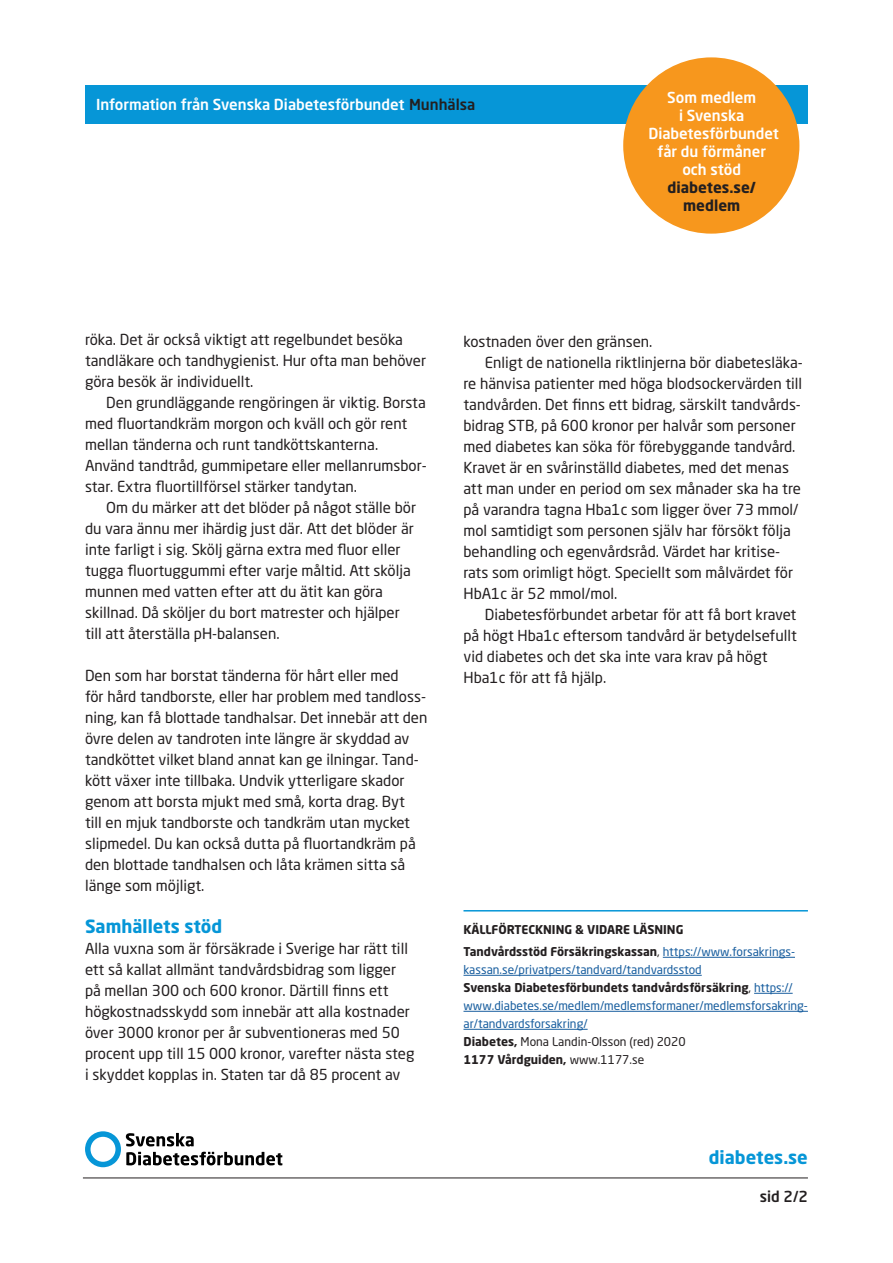
<style>
.page{position:relative;width:893px;height:1263px;background:#fff}
.page>*{position:absolute;margin:0;border:0;box-sizing:border-box;transform-origin:0 0}
.Diabetes_Mellis{font:700 18px "Neo Sans W1 G";color:#0696d7}
.Diabetesbröd{font:15px/21px "Neo Sans W1 G";color:#231f20}
.t1{font:500 15px/18px "Neo Sans W1 G";color:#fff;text-align:center}
.t2{font:700 15px "Neo Sans W1 G";color:#231f20}
.t3{font:500 15px "Neo Sans W1 G";color:#231f20}
.t4{font:12px/18px "Neo Sans W1 G";color:#175d9e}
.t5{font:700 12px "Neo Sans W1 G";color:#231f20}
.t6{font:12px "Neo Sans W1 G";color:#231f20}
.s1{color:#231f20}
.s2{font-weight:700;color:#231f20}
.s3{font-weight:700}
.s4{font-weight:400}
</style>
<div class="page">
<hr style="left:663px;top:957px;width:132px;height:1px;background:#175d9e">
<hr style="left:463px;top:975px;width:239px;height:1px;background:#175d9e">
<hr style="left:754px;top:993px;width:39px;height:1px;background:#175d9e">
<hr style="left:463px;top:1011px;width:345px;height:1px;background:#175d9e">
<hr style="left:463px;top:1029px;width:125px;height:1px;background:#175d9e">
<hr style="left:463px;top:910px;width:345px;height:1px;background:#0696d7">
<svg style="left:85px;top:1131px;width:197px;height:36px"></svg>
<div style="left:85px;top:85px;width:723px;height:38px;background:#0696d7"></div>
<div style="left:623px;top:57px;width:176px;height:177px;background:#f7971d;border-radius:50%"></div>
<hr style="left:83px;top:1178px;width:725px;height:1px;background:#231f20">
<p class="t1" style="left:96px;top:95px;width:381px">Information från Svenska Diabetesförbundet <span class="s1">Munhälsa</span></p>
<p class="t1" style="left:667px;top:88px;width:91px">Som medlem</p>
<p class="t1" style="left:679px;top:106px;width:67px">i Svenska</p>
<p class="t1" style="left:648px;top:124px;width:132px">Diabetesförbundet får du förmåner</p>
<p class="t1" style="left:682px;top:160px;width:60px">och stöd</p>
<p class="t2" style="left:667px;top:178px;width:90px">diabetes.se/</p>
<p class="t2" style="left:683px;top:196px;width:59px">medlem</p>
<p class="Diabetesbröd" style="left:85px;top:329px;width:319px">röka. Det är också viktigt att regelbundet besöka</p>
<p class="Diabetesbröd" style="left:85px;top:350px;width:343px">tandläkare och tandhygienist. Hur ofta man behöver</p>
<p class="Diabetesbröd" style="left:85px;top:371px;width:170px">göra besök är individuellt.</p>
<p class="Diabetesbröd" style="left:106px;top:392px;width:321px">Den grundläggande rengöringen är viktig. Borsta</p>
<p class="Diabetesbröd" style="left:85px;top:413px;width:343px">med fluortandkräm morgon och kväll och gör rent mellan tänderna och runt tandköttskanterna.<br>Använd tandtråd, gummipetare eller mellanrumsbor&shy;star. Extra fluortillförsel stärker tandytan.</p>
<p class="Diabetesbröd" style="left:106px;top:497px;width:311px">Om du märker att det blöder på något ställe bör</p>
<p class="Diabetesbröd" style="left:85px;top:518px;width:330px">du vara ännu mer ihärdig just där. Att det blöder är</p>
<p class="Diabetesbröd" style="left:85px;top:539px;width:317px">inte farligt i sig. Skölj gärna extra med fluor eller</p>
<p class="Diabetesbröd" style="left:85px;top:560px;width:327px">tugga fluortuggummi efter varje måltid. Att skölja</p>
<p class="Diabetesbröd" style="left:85px;top:581px;width:299px">munnen med vatten efter att du ätit kan göra</p>
<p class="Diabetesbröd" style="left:85px;top:602px;width:316px">skillnad. Då sköljer du bort matrester och hjälper</p>
<p class="Diabetesbröd" style="left:85px;top:623px;width:196px">till att återställa pH-balansen.</p>
<p class="Diabetesbröd" style="left:85px;top:665px;width:315px">Den som har borstat tänderna för hårt eller med</p>
<p class="Diabetesbröd" style="left:85px;top:686px;width:344px">för hård tandborste, eller har problem med tandloss&shy;ning, kan få blottade tandhalsar. Det innebär att den övre delen av tandroten inte längre är skyddad av tandköttet vilket bland annat kan ge ilningar. Tand&shy;kött växer inte tillbaka. Undvik ytterligare skador genom att borsta mjukt med små, korta drag. Byt<br>till en mjuk tandborste och tandkräm utan mycket slipmedel. Du kan också dutta på fluortandkräm på den blottade tandhalsen och låta krämen sitta så länge som möjligt.</p>
<p class="Diabetes_Mellis" style="left:85px;top:915px;width:139px">Samhällets stöd</p>
<p class="Diabetesbröd" style="left:85px;top:938px;width:324px">Alla vuxna som är försäkrade i Sverige har rätt till</p>
<p class="Diabetesbröd" style="left:85px;top:959px;width:313px">ett så kallat allmänt tandvårdsbidrag som ligger</p>
<p class="Diabetesbröd" style="left:85px;top:980px;width:305px">på mellan 300 och 600 kronor. Därtill finns ett</p>
<p class="Diabetesbröd" style="left:85px;top:1001px;width:326px">högkostnadsskydd som innebär att alla kostnader</p>
<p class="Diabetesbröd" style="left:85px;top:1022px;width:316px">över 3000 kronor per år subventioneras med 50</p>
<p class="Diabetesbröd" style="left:85px;top:1043px;width:331px">procent upp till 15 000 kronor, varefter nästa steg</p>
<p class="Diabetesbröd" style="left:85px;top:1064px;width:317px">i skyddet kopplas in. Staten tar då 85 procent av</p>
<p class="Diabetesbröd" style="left:463px;top:331px;width:190px">kostnaden över den gränsen.</p>
<p class="Diabetesbröd" style="left:463px;top:352px;width:341px;text-align:right">Enligt de nationella riktlinjerna bör diabetesläka-<br>re hänvisa patienter med höga blodsockervärden till</p>
<p class="Diabetesbröd" style="left:463px;top:394px;width:339px">tandvården. Det finns ett bidrag, särskilt tandvårds&shy;bidrag STB, på 600 kronor per halvår som personer med diabetes kan söka för förebyggande tandvård.<br>Kravet är en svårinställd diabetes, med det menas att man under en period om sex månader ska ha tre på varandra tagna Hba1c som ligger över 73 mmol/ mol samtidigt som personen själv har försökt följa behandling och egenvårdsråd. Värdet har kritise&shy;rats som orimligt högt. Speciellt som målvärdet för HbA1c är 52 mmol/mol.</p>
<p class="Diabetesbröd" style="left:485px;top:604px;width:313px">Diabetesförbundet arbetar för att få bort kravet</p>
<p class="Diabetesbröd" style="left:463px;top:625px;width:335px">på högt Hba1c eftersom tandvård är betydelsefullt</p>
<p class="Diabetesbröd" style="left:463px;top:646px;width:306px">vid diabetes och det ska inte vara krav på högt<br>Hba1c för att få hjälp.</p>
<p class="t5" style="left:463px;top:922px;width:221px">KÄLLFÖRTECKNING &amp; VIDARE LÄSNING</p>
<p class="t4" style="left:463px;top:943px;width:333px"><span class="s2">Tandvårdsstöd Försäkringskassan</span><span class="s1">,</span> https://www.forsakrings&shy;kassan.se/privatpers/tandvard/tandvardsstod</p>
<p class="t4" style="left:463px;top:979px;width:346px"><span class="s2">Svenska Diabetesförbundets tandvårdsförsäkring</span><span class="s1">,</span> https:// www.diabetes.se/medlem/medlemsformaner/medlemsforsakring&shy;ar/tandvardsforsakring/</p>
<p class="t6" style="left:463px;top:1034px;width:224px"><span class="s3">Diabetes,</span> Mona Landin-Olsson (red) 2020</p>
<p class="t5" style="left:463px;top:1052px;width:182px">1177 Vårdguiden, <span class="s4">www.1177.se</span></p>
<p class="Diabetes_Mellis" style="left:709px;top:1146px;width:101px">diabetes.se</p>
<p class="t3" style="left:760px;top:1187px;width:50px">sid 2/2</p>
</div>
